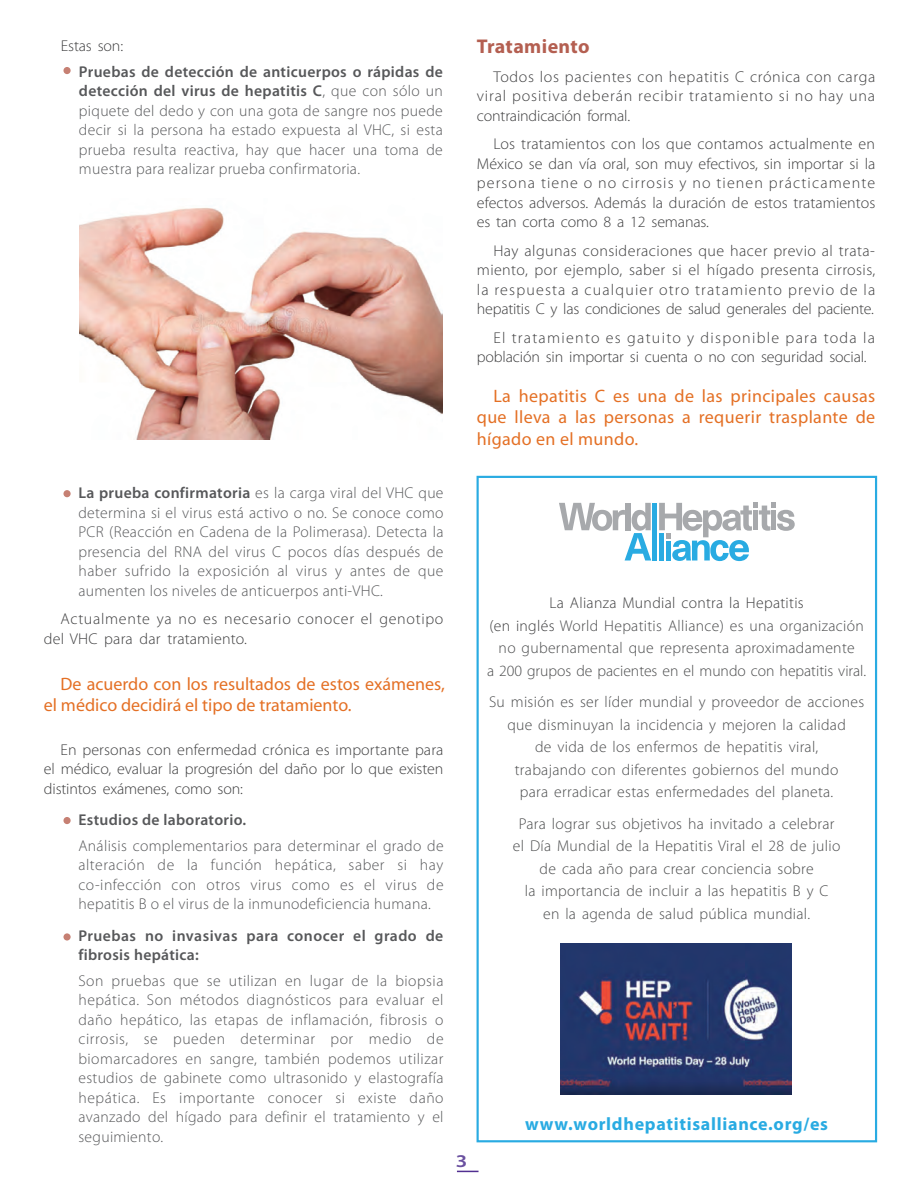
<style>
.page{position:relative;width:918px;height:1188px;background:#fff}
.page>*{position:absolute;margin:0;border:0;box-sizing:border-box;transform-origin:0 0}
.t1{font:700 19.95px "Myriad Pro";letter-spacing:.015em;color:#b45f51}
.t2{font:18px/21.6px "Myriad";color:#e47025;text-align:justify}
.t3{font:700 18px "Myriad Pro";letter-spacing:.04em;color:#29abe2}
.t4{font:600 18px "Myriad Pro";color:#6b51a0;scale:1.2 1}
.t5{font:300 15.6px/19.5px "Myriad Pro";letter-spacing:.02em;color:#57585a;text-align:justify}
.t6{font:300 15.6px/19.5px "Myriad Pro";letter-spacing:-.005em;color:#3e3e3f;text-align:justify}
.t7{font:300 15.6px/22.5px "Myriad Pro";letter-spacing:.02em;color:#4b4c4d;text-align:center}
.t8{font:600 15.6px/25.5px "Myriad Pro";letter-spacing:.02em;color:#57585a}
.t9{font:300 15.6px/19.5px "Myriad Pro";letter-spacing:.045em;color:#3e3e3f}
.s1{font-weight:300;color:#3e3e3f}
.s2{font-weight:600}
.s3{color:#3e3e3f}
</style>
<div class="page">
<img style="left:560px;top:943px;width:231px;height:152px">
<svg style="left:457px;top:1171px;width:22px;height:1px"></svg>
<div style="left:652px;top:503px;width:5px;height:58px;background:#29abe2"></div>
<svg style="left:659px;top:503px;width:136px;height:58px"></svg>
<svg style="left:559px;top:503px;width:92px;height:58px"></svg>
<div style="left:477px;top:476px;width:400px;height:666px;border:2px solid #29abe2"></div>
<div style="left:63px;top:67px;width:8px;height:7px;background:#c68073;border-radius:50%"></div>
<div style="left:63px;top:490px;width:8px;height:7px;background:#c68073;border-radius:50%"></div>
<div style="left:63px;top:817px;width:8px;height:7px;background:#c68073;border-radius:50%"></div>
<div style="left:63px;top:933px;width:8px;height:8px;background:#c68073;border-radius:50%"></div>
<img style="left:80px;top:207px;width:362px;height:233px">
<p class="t8" style="left:79px;top:33px;width:365px;text-indent:-18px"><span class="s1">Estas son:<br></span>Pruebas de detección de anticuerpos o rápidas de</p>
<p class="t5" style="left:79px;top:81px;width:365px"><span class="s2">detección del virus de hepatitis C</span>, que con sólo un piquete del dedo y con una gota de sangre nos puede decir si la persona ha estado expuesta al VHC, si esta prueba resulta reactiva, hay que hacer una toma de muestra para realizar prueba confirmatoria.</p>
<p class="t1" style="left:477px;top:33px;width:114px">Tratamiento</p>
<p class="t6" style="left:477px;top:66px;width:400px;text-indent:16px">Todos los pacientes con hepatitis C crónica con carga viral positiva deberán recibir tratamiento si no hay una contraindicación formal.</p>
<p class="t6" style="left:477px;top:134px;width:400px;text-indent:16px">Los tratamientos con los que contamos actualmente en México se dan vía oral, son muy efectivos, sin importar si la persona tiene o no cirrosis y no tienen prácticamente efectos adversos. Además la duración de estos tratamientos es tan corta como 8 a 12 semanas.</p>
<p class="t6" style="left:477px;top:240px;width:400px;text-indent:16px">Hay algunas consideraciones que hacer previo al trata&shy;miento, por ejemplo, saber si el hígado presenta cirrosis, la respuesta a cualquier otro tratamiento previo de la hepatitis C y las condiciones de salud generales del paciente.</p>
<p class="t6" style="left:477px;top:327px;width:400px;text-indent:16px">El tratamiento es gatuito y disponible para toda la población sin importar si cuenta o no con seguridad social.</p>
<p class="t2" style="left:477px;top:386px;width:400px;text-indent:16px">La hepatitis C es una de las principales causas que lleva a las personas a requerir trasplante de hígado en el mundo.</p>
<p class="t5" style="left:78px;top:483px;width:367px"><span class="s2">La prueba confirmatoria</span> es la carga viral del VHC que determina si el virus está activo o no. Se conoce como PCR (Reacción en Cadena de la Polimerasa). Detecta la presencia del RNA del virus C pocos días después de haber sufrido la exposición al virus y antes de que aumenten los niveles de anticuerpos anti-VHC.</p>
<p class="t9" style="left:44px;top:609px;width:401px;text-indent:17px">Actualmente ya no es necesario conocer el genotipo del VHC para dar tratamiento.</p>
<p class="t2" style="left:44px;top:673px;width:402px;text-indent:17px">De acuerdo con los resultados de estos exámenes, el médico decidirá el tipo de tratamiento.</p>
<p class="t6" style="left:44px;top:740px;width:401px;text-indent:17px">En personas con enfermedad crónica es importante para el médico, evaluar la progresión del daño por lo que existen distintos exámenes, como son:</p>
<p class="t5" style="left:78px;top:807px;width:367px;line-height:25.5px"><span class="s2">Estudios de laboratorio.<br></span>Análisis complementarios para determinar el grado de</p>
<p class="t5" style="left:78px;top:855px;width:367px">alteración de la función hepática, saber si hay co-infección con otros virus como es el virus de hepatitis B o el virus de la inmunodeficiencia humana.</p>
<p class="t8" style="left:78px;top:925px;width:366px;line-height:19.5px">Pruebas no invasivas para conocer el grado de fibrosis hepática:</p>
<p class="t5" style="left:78px;top:971px;width:367px">Son pruebas que se utilizan en lugar de la biopsia hepática. Son métodos diagnósticos para evaluar el daño hepático, las etapas de inflamación, fibrosis o cirrosis, se pueden determinar por medio de biomarcadores en sangre, también podemos utilizar estudios de gabinete como ultrasonido y elastografía hepática. Es importante conocer si existe daño avanzado del hígado para definir el tratamiento y el seguimiento.</p>
<p class="t4" style="left:456px;top:1150px;width:11px">3</p>
<p class="t7" style="left:487px;top:592px;width:381px"><span class="s3">La Alianza Mundial contra la Hepatitis<br>(en inglés</span> World Hepatitis Alliance) es una organización no gubernamental que representa aproximadamente<br>a 200 grupos de pacientes en el mundo con hepatitis viral.</p>
<p class="t7" style="left:489px;top:691px;width:377px">Su misión es ser líder mundial y proveedor de acciones que disminuyan la incidencia y mejoren la calidad<br>de vida de los enfermos de hepatitis viral,<br>trabajando con diferentes gobiernos del mundo<br>para erradicar estas enfermedades del planeta.</p>
<p class="t7" style="left:513px;top:812px;width:329px">Para lograr sus objetivos ha invitado a celebrar el Día Mundial de la Hepatitis Viral el 28 de julio de cada año para crear conciencia sobre<br>la importancia de incluir a las hepatitis B y C<br>en la agenda de salud pública mundial.</p>
<p class="t3" style="left:525px;top:1113px;width:304px">www.worldhepatitisalliance.org/es</p>
</div>
